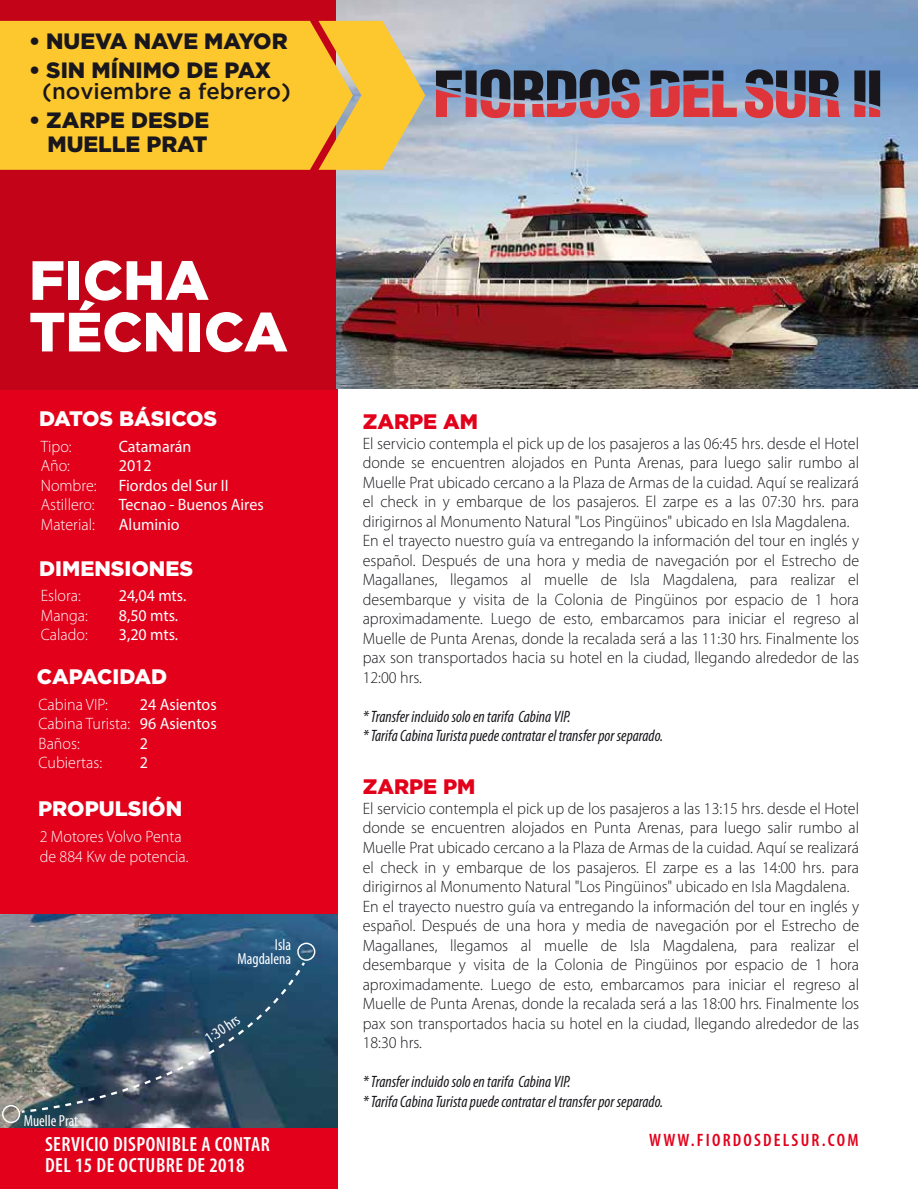
<style>
.page{position:relative;width:918px;height:1189px;background:#fff}
.page>*{position:absolute;margin:0;border:0;box-sizing:border-box;transform-origin:0 0}
.t1{font:900 55.2px/51.6px "Gotham";color:#fff}
.t2{font:900 22.2px/24px "Gotham";color:#1a171c;text-align:right}
.t3{font:500 22.2px "Gotham";color:#1a171c}
.t4{font:900 21px "Gotham";color:#fff}
.t5{font:900 21px "Gotham";color:#e2001a}
.t6{font:600 condensed 20.55px/21px "Myriad Pro";letter-spacing:.025em;color:#fff}
.t7{font:600 condensed 18px "Myriad Pro";letter-spacing:.125em;color:#e2001a}
.t8{font:300 16.5px/19.5px "Myriad Pro";color:#1a171c}
.t9{font:italic condensed 16.5px/19.5px "Myriad Pro";color:#1a171c}
.t10{font:300 16.5px/19.5px "Myriad Pro";color:#fff}
.t11{font:16.5px/19.5px "Myriad Pro";color:#fff}
.t12{font:condensed 16.05px/14.5px "Myriad Pro";color:#fff;text-align:right}
</style>
<div class="page">
<div style="left:0;top:0;width:337px;height:1188px;background:#e2001a"></div>
<div style="left:0;top:0;width:337px;height:389px;background:#c20318"></div>
<img style="left:337px;top:0;width:580px;height:388px">
<img style="left:0;top:914px;width:337px;height:213px">
<div style="left:2px;top:1104px;width:18px;height:19px;border:1px solid #fff;border-radius:50%"></div>
<div style="left:297px;top:942px;width:18px;height:18px;border:1px solid #fff;border-radius:50%"></div>
<svg style="left:19px;top:959px;width:288px;height:154px;background:#3f586a"></svg>
<svg style="left:650px;top:70px;width:87px;height:47px;background:#995c6f"></svg>
<svg style="left:436px;top:69px;width:204px;height:49px;background:#745769"></svg>
<svg style="left:854px;top:70px;width:26px;height:47px"></svg>
<svg style="left:745px;top:69px;width:95px;height:49px;background:#83586b"></svg>
<div style="left:0;top:21px;width:318px;height:149px;background:#fcc82e"></div>
<svg style="left:318px;top:21px;width:107px;height:149px;background:#eabf52"></svg>
<h2 class="t2" style="left:29px;top:29px;width:260px">• NUEVA NAVE MAYOR</h2>
<h2 class="t2" style="left:29px;top:58px;width:244px">• SIN MÍNIMO DE PAX</h2>
<h2 class="t3" style="left:42px;top:78px;width:250px">(noviembre a febrero)</h2>
<h2 class="t2" style="left:29px;top:108px;width:182px">• ZARPE DESDE<br>MUELLE PRAT</h2>
<h1 class="t1" style="left:29px;top:253px;width:260px">FICHA<br>TÉCNICA</h1>
<p class="t4" style="left:39px;top:406px;width:180px">DATOS BÁSICOS</p>
<p class="t10" style="left:41px;top:436px;width:57px">Tipo:<br>Año:<br>Nombre:<br>Astillero:<br>Material:</p>
<p class="t11" style="left:119px;top:436px;width:146px">Catamarán<br>2012<br>Fiordos del Sur II<br>Tecnao - Buenos Aires<br>Aluminio</p>
<p class="t4" style="left:39px;top:556px;width:155px">DIMENSIONES</p>
<p class="t10" style="left:41px;top:586px;width:49px">Eslora:<br>Manga:<br>Calado:</p>
<p class="t4" style="left:37px;top:664px;width:132px">CAPACIDAD</p>
<p class="t10" style="left:39px;top:694px;width:93px">Cabina VIP:<br>Cabina Turista:<br>Baños:<br>Cubiertas:</p>
<p class="t4" style="left:38px;top:796px;width:146px">PROPULSIÓN</p>
<p class="t10" style="left:40px;top:826px;width:150px">2 Motores Volvo Penta de 884 Kw de potencia.</p>
<p class="t11" style="left:119px;top:585px;width:69px">24,04 mts.<br>8,50 mts.<br>3,20 mts.</p>
<p class="t11" style="left:140px;top:694px;width:78px">24 Asientos<br>96 Asientos<br>2<br>2</p>
<p class="t12" style="left:238px;top:937px;width:55px">Isla<br>Magdalena</p>
<p class="t12" style="left:24px;top:1113px;width:56px">Muelle Prat</p>
<p class="t12" style="left:203px;top:1033px;width:40px;rotate:-33deg">1:30 hrs</p>
<p class="t6" style="left:45px;top:1133px;width:226px">SERVICIO DISPONIBLE A CONTAR<br>DEL 15 DE OCTUBRE DE 2018</p>
<p class="t5" style="left:363px;top:409px;width:117px">ZARPE AM</p>
<p class="t8" style="left:363px;top:433px;width:498px">El servicio contempla el pick up de los pasajeros a las 06:45 hrs. desde el Hotel donde se encuentren alojados en Punta Arenas, para luego salir rumbo al Muelle Prat ubicado cercano a la Plaza de Armas de la cuidad. Aquí se realizará el check in y embarque de los pasajeros. El zarpe es a las 07:30 hrs. para dirigirnos al Monumento Natural "Los Pingüinos" ubicado en Isla Magdalena.<br>En el trayecto nuestro guía va entregando la información del tour en inglés y español. Después de una hora y media de navegación por el Estrecho de Magallanes, llegamos al muelle de Isla Magdalena, para realizar el desembarque y visita de la Colonia de Pingüinos por espacio de 1 hora aproximadamente. Luego de esto, embarcamos para iniciar el regreso al Muelle de Punta Arenas, donde la recalada será a las 11:30 hrs. Finalmente los pax son transportados hacia su hotel en la ciudad, llegando alrededor de las 12:00 hrs.</p>
<p class="t9" style="left:363px;top:707px;width:302px">* Transfer incluido solo en tarifa Cabina VIP.<br>* Tarifa Cabina Turista puede contratar el transfer por separado.</p>
<p class="t5" style="left:363px;top:774px;width:114px">ZARPE PM</p>
<p class="t8" style="left:363px;top:798px;width:498px">El servicio contempla el pick up de los pasajeros a las 13:15 hrs. desde el Hotel donde se encuentren alojados en Punta Arenas, para luego salir rumbo al Muelle Prat ubicado cercano a la Plaza de Armas de la cuidad. Aquí se realizará el check in y embarque de los pasajeros. El zarpe es a las 14:00 hrs. para dirigirnos al Monumento Natural "Los Pingüinos" ubicado en Isla Magdalena.<br>En el trayecto nuestro guía va entregando la información del tour en inglés y español. Después de una hora y media de navegación por el Estrecho de Magallanes, llegamos al muelle de Isla Magdalena, para realizar el desembarque y visita de la Colonia de Pingüinos por espacio de 1 hora aproximadamente. Luego de esto, embarcamos para iniciar el regreso al Muelle de Punta Arenas, donde la recalada será a las 18:00 hrs. Finalmente los pax son transportados hacia su hotel en la ciudad, llegando alrededor de las 18:30 hrs.</p>
<p class="t9" style="left:363px;top:1072px;width:302px">* Transfer incluido solo en tarifa Cabina VIP.<br>* Tarifa Cabina Turista puede contratar el transfer por separado.</p>
<p class="t7" style="left:649px;top:1130px;width:211px">WWW.FIORDOSDELSUR.COM</p>
</div>
